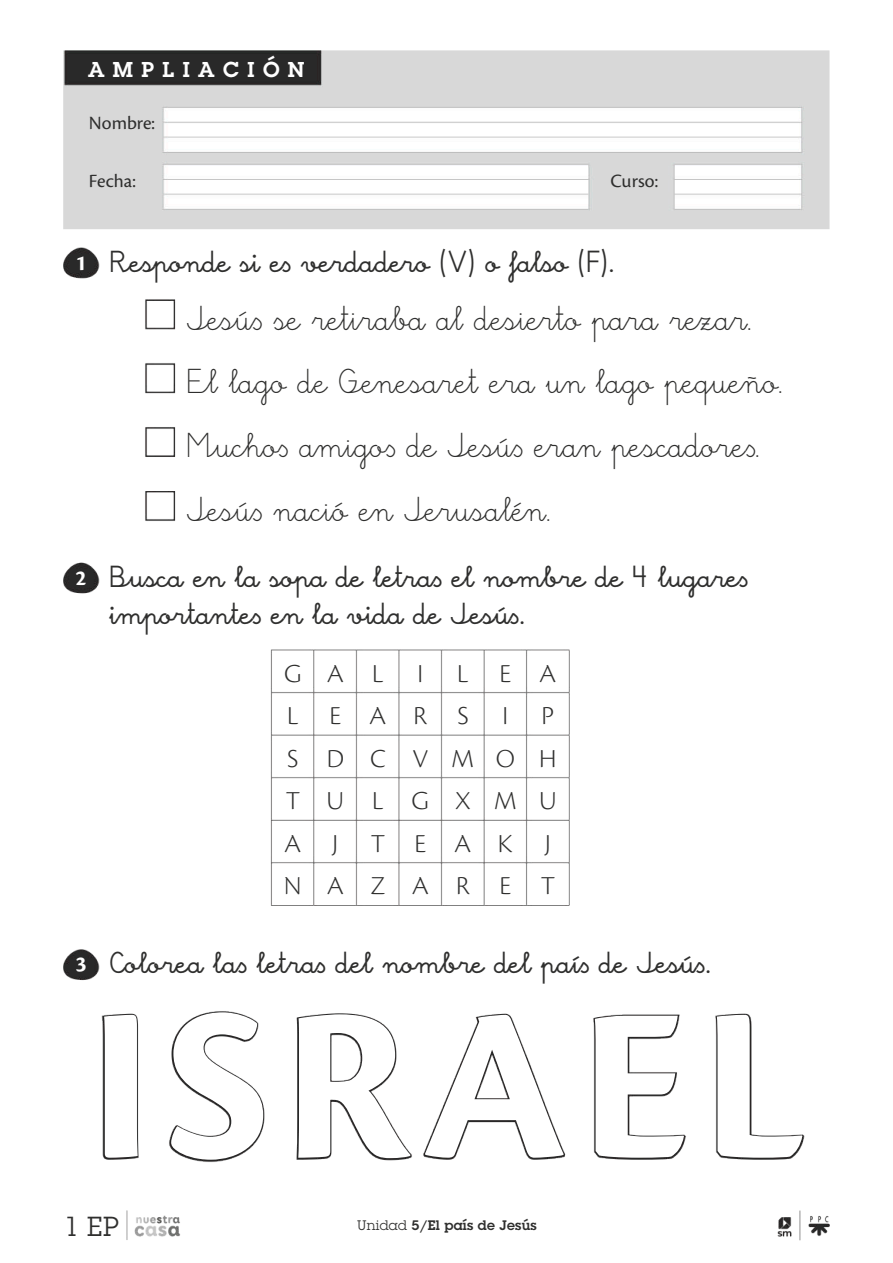
<style>
.page{position:relative;width:893px;height:1263px;background:#fff}
.page>*{position:absolute;margin:0;border:0;box-sizing:border-box;transform-origin:0 0}
.t1{font:700 225px "Cronos Pro";letter-spacing:.06em;color:#fff}
.t2{font:37.5px/63.8px "SM Infantil Pauta";color:#2f2f2e}
.t3{font:700 33px/37.5px "SM Infantil Pauta";color:#2f2f2e}
.t4{font:300 27px/42.6px "Cronos Pro";letter-spacing:.99em;color:#2f2f2e}
.t5{font:300 27px/42.5px "Cronos Pro";letter-spacing:1.085em;color:#2f2f2e}
.t6{font:300 27px "Cronos Pro";letter-spacing:1.015em;color:#2f2f2e}
.t7{font:27px "Lubalin Graph Std";color:#2f2f2e}
.t8{font:600 21px "Lubalin Graph Std";letter-spacing:.4em;color:#fff}
.t9{font:19.5px "Cronos Pro";color:#2f2f2e}
.t10{font:600 13.5px "Lubalin Graph Std";letter-spacing:.02em;color:#2f2f2e}
.s1{font-family:"Cronos Pro";font-size:22.5px;color:#fff}
.s2{font-weight:400}
</style>
<div class="page">
<img style="left:64px;top:51px;width:766px;height:1189px">
<p class="t8" style="left:88px;top:56px;width:218px">AMPLIACIÓN</p>
<p class="t9" style="left:89px;top:111px;width:68px">Nombre:</p>
<p class="t9" style="left:89px;top:170px;width:48px">Fecha:</p>
<p class="t9" style="left:611px;top:170px;width:49px">Curso:</p>
<p class="t3" style="left:75px;top:245px;width:541px"><span class="s1">1</span> Responde si e∫ verdadero (V) o falso (F).</p>
<p class="t2" style="left:187px;top:289px;width:597px">Jesú∫ se retiraba al desierto para rezar.<br>El lago de Genesaret era un lago pequeño.<br>Mucho∫ amigo∫ de Jesú∫ eran pescadore∫.<br>Jesú∫ nació en Jerusalén.</p>
<p class="t3" style="left:109px;top:560px;width:640px;text-indent:-34px"><span class="s1">2</span> Busca en la sopa de letra∫ el nombre de 4 lugare∫ importante∫ en la vida de Jesú∫.</p>
<p class="t6" style="left:284px;top:658px;width:101px">GAL</p>
<p class="t6" style="left:418px;top:658px;width:7px">I</p>
<p class="t5" style="left:287px;top:652px;width:271px;text-indent:170px">LEA<br>LEARS</p>
<p class="t4" style="left:284px;top:694px;width:274px;text-indent:219px">I P<br>S DCVMOH<br>TULGXMU<br>AJTEAKJ<br>NAZARET</p>
<p class="t3" style="left:75px;top:946px;width:638px"><span class="s1">3</span> Colorea la∫ letra∫ del nombre del paí∫ de Jesú∫.</p>
<h1 class="t1" style="left:89px;top:957px;width:716px">ISRAEL</h1>
<p class="t7" style="left:64px;top:1209px;width:56px">1 EP</p>
<p class="t10" style="left:357px;top:1216px;width:181px"><span class="s2">Unidad</span> 5/El país de Jesús</p>
</div>
